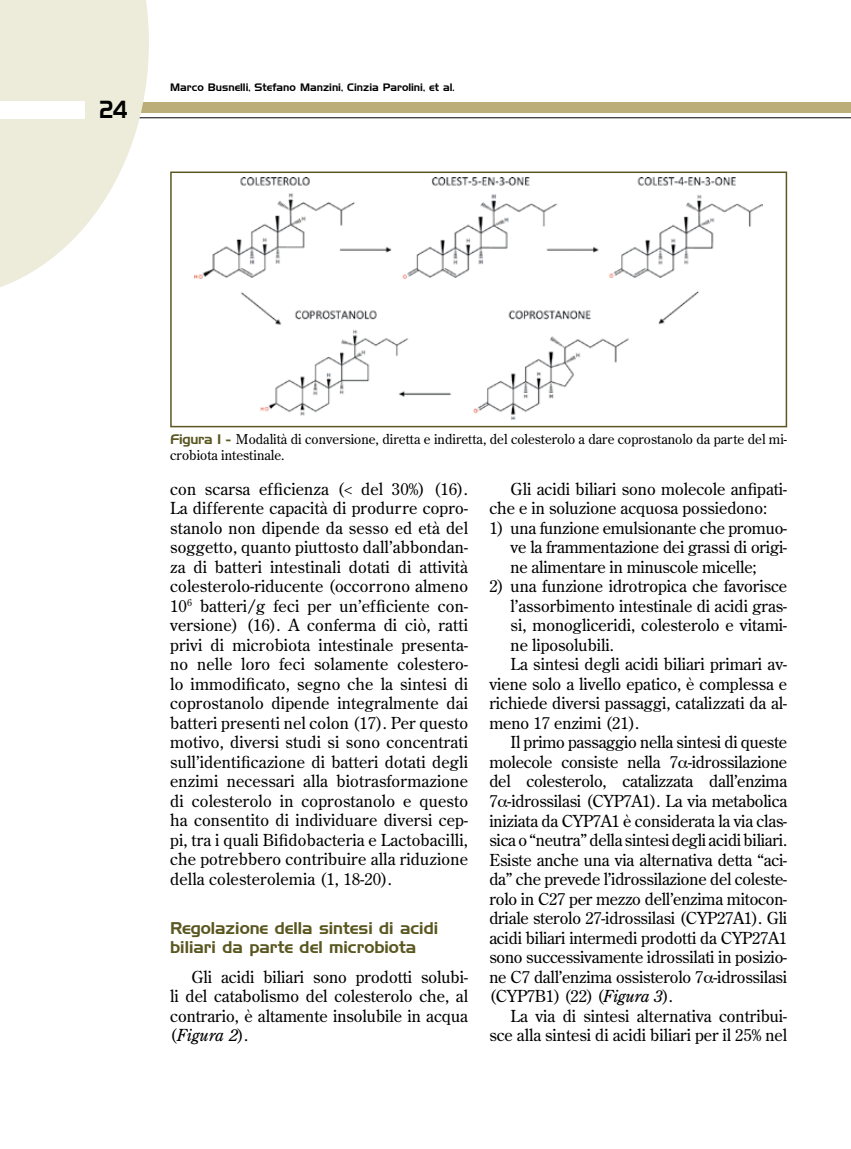
<style>
.page{position:relative;width:851px;height:1149px;background:#fff}
.page>*{position:absolute;margin:0;border:0;box-sizing:border-box;transform-origin:0 0}
.t1{font:24px "Handel Gothic BT";color:#000;scale:.8 1}
.t2{font:16.5px/19.5px "Century Old Style Std";letter-spacing:-.01em;color:#000;text-align:justify}
.t3{font:16.5px/19.5px "Handel Gothic BT";color:#5a5721}
.t4{font:13.5px/16.5px "Century Old Style Std";color:#000}
.t5{font:10.5px "Handel Gothic BT";color:#000}
.s1{font-family:"Handel Gothic BT";color:#5a5721}
.s2{font-style:italic}
</style>
<div class="page">
<hr style="left:0;top:117px;width:850px;height:1px;background:#000">
<div style="left:0;top:102px;width:850px;height:11px;background:#bbae78"></div>
<svg style="left:0;top:0;width:149px;height:287px;fill:#edebda"></svg>
<div style="left:0;top:101px;width:85px;height:17px;background:#fff"></div>
<img style="left:195px;top:177px;width:567px;height:242px">
<div style="left:170px;top:171px;width:617px;height:256px;border:2px solid #5a5721"></div>
<h1 class="t1" style="left:100px;top:95px;width:36px">24</h1>
<p class="t5" style="left:170px;top:81px;width:286px">Marco Busnelli, Stefano Manzini, Cinzia Parolini, et al.</p>
<p class="t4" style="left:170px;top:430px;width:618px"><span class="s1">Figura 1 -</span> Modalità di conversione, diretta e indiretta, del colesterolo a dare coprostanolo da parte del mi&shy;crobiota intestinale.</p>
<p class="t2" style="left:170px;top:478px;width:299px">con scarsa efficienza (&lt; del 30%) (16).<br>La differente capacità di produrre copro&shy;stanolo non dipende da sesso ed età del soggetto, quanto piuttosto dall’abbondan&shy;za di batteri intestinali dotati di attività colesterolo-riducente (occorrono almeno 10<sup>6</sup> batteri/g feci per un’efficiente con&shy;versione) (16). A conferma di ciò, ratti privi di microbiota intestinale presenta&shy;no nelle loro feci solamente colestero&shy;lo immodificato, segno che la sintesi di coprostanolo dipende integralmente dai batteri presenti nel colon (17). Per questo motivo, diversi studi si sono concentrati sull’identificazione di batteri dotati degli enzimi necessari alla biotrasformazione di colesterolo in coprostanolo e questo ha consentito di individuare diversi cep&shy;pi, tra i quali Bifidobacteria e Lactobacilli, che potrebbero contribuire alla riduzione della colesterolemia (1, 18-20).</p>
<p class="t3" style="left:170px;top:917px;width:269px">Regolazione della sintesi di acidi biliari da parte del microbiota</p>
<p class="t2" style="left:170px;top:966px;width:299px;text-indent:21px">Gli acidi biliari sono prodotti solubi&shy;li del catabolismo del colesterolo che, al contrario, è altamente insolubile in acqua (<span class="s2">Figura 2</span>).</p>
<p class="t2" style="left:489px;top:478px;width:299px;text-indent:21px">Gli acidi biliari sono molecole anfipati&shy;che e in soluzione acquosa possiedono:</p>
<p class="t2" style="left:510px;top:517px;width:278px;text-indent:-21px">1) una funzione emulsionante che promuo&shy;ve la frammentazione dei grassi di origi&shy;ne alimentare in minuscole micelle;</p>
<p class="t2" style="left:489px;top:576px;width:299px">2) una funzione idrotropica che favorisce</p>
<p class="t2" style="left:510px;top:595px;width:278px">l’assorbimento intestinale di acidi gras-</p>
<p class="t2" style="left:510px;top:615px;width:278px">si, monogliceridi, colesterolo e vitami-</p>
<p class="t2" style="left:510px;top:634px;width:105px">ne liposolubili.</p>
<p class="t2" style="left:510px;top:654px;width:278px">La sintesi degli acidi biliari primari av-</p>
<p class="t2" style="left:489px;top:673px;width:299px">viene solo a livello epatico, è complessa e</p>
<p class="t2" style="left:489px;top:693px;width:299px">richiede diversi passaggi, catalizzati da al-</p>
<p class="t2" style="left:489px;top:712px;width:151px">meno 17 enzimi (21).</p>
<p class="t2" style="left:510px;top:732px;width:278px">Il primo passaggio nella sintesi di queste</p>
<p class="t2" style="left:489px;top:751px;width:299px">molecole consiste nella 7 -idrossilazione</p>
<p class="t2" style="left:489px;top:771px;width:299px">del colesterolo, catalizzata dall’enzima</p>
<p class="t2" style="left:489px;top:790px;width:299px">7 -idrossilasi (CYP7A1). La via metabolica</p>
<p class="t2" style="left:489px;top:810px;width:299px">iniziata da CYP7A1 è considerata la via clas-</p>
<p class="t2" style="left:489px;top:829px;width:299px">sica o “neutra” della sintesi degli acidi biliari.</p>
<p class="t2" style="left:489px;top:849px;width:299px">Esiste anche una via alternativa detta “aci-</p>
<p class="t2" style="left:489px;top:868px;width:299px">da” che prevede l’idrossilazione del coleste-</p>
<p class="t2" style="left:489px;top:888px;width:299px">rolo in C27 per mezzo dell’enzima mitocon-</p>
<p class="t2" style="left:489px;top:907px;width:299px">driale sterolo 27-idrossilasi (CYP27A1). Gli</p>
<p class="t2" style="left:489px;top:927px;width:299px">acidi biliari intermedi prodotti da CYP27A1</p>
<p class="t2" style="left:489px;top:946px;width:299px">sono successivamente idrossilati in posizio-</p>
<p class="t2" style="left:489px;top:966px;width:299px">ne C7 dall’enzima ossisterolo 7 -idrossilasi</p>
<p class="t2" style="left:489px;top:985px;width:185px">(CYP7B1) (22) (<span class="s2">Figura 3</span>).</p>
<p class="t2" style="left:510px;top:1005px;width:278px">La via di sintesi alternativa contribui-</p>
<p class="t2" style="left:489px;top:1024px;width:299px">sce alla sintesi di acidi biliari per il 25% nel</p>
</div>
